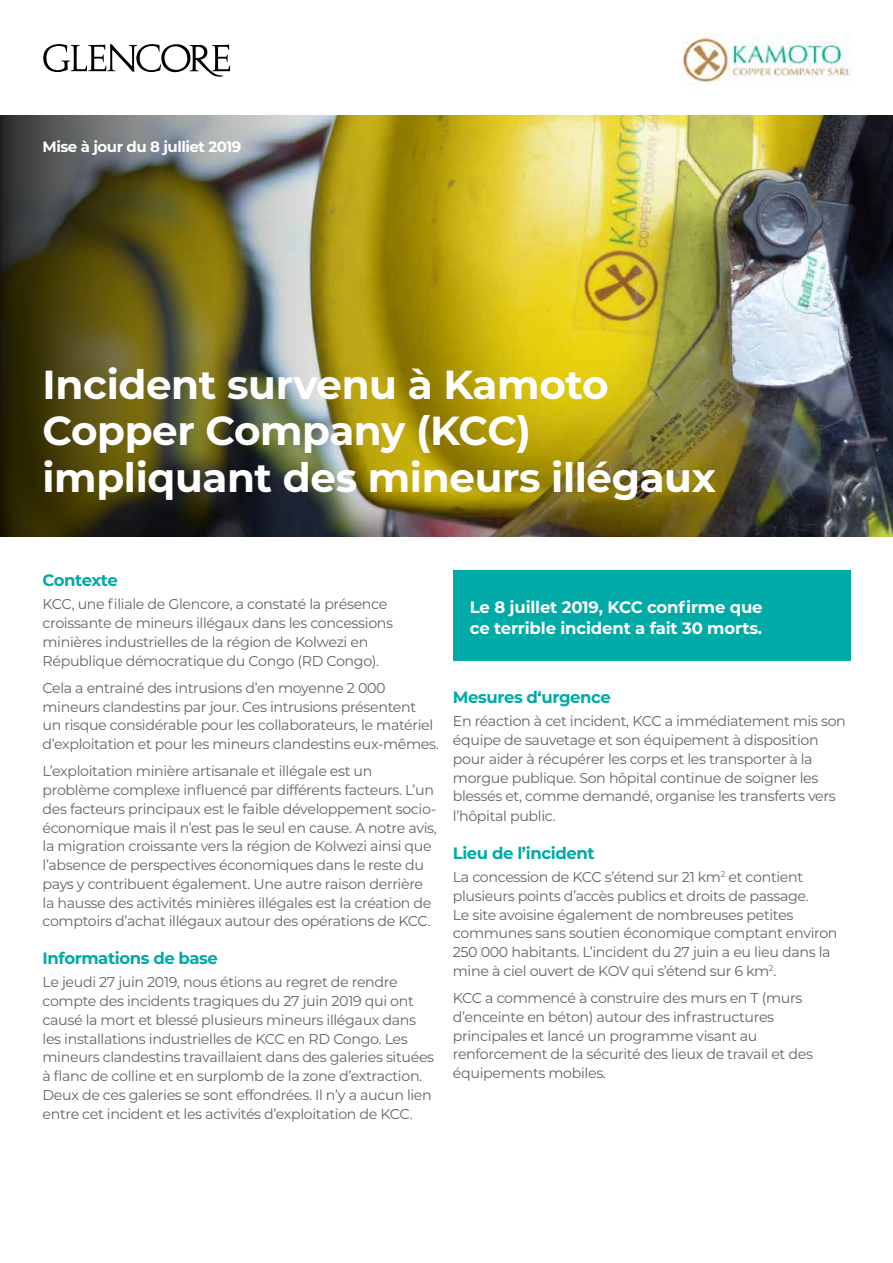
<style>
.page{position:relative;width:893px;height:1263px;background:#fff}
.page>*{position:absolute;margin:0;border:0;box-sizing:border-box;transform-origin:0 0}
.t1{font:700 40.5px/46.5px "Montserrat";letter-spacing:-.01em;color:#fff}
.t2{font:700 16.5px/21px "Montserrat";letter-spacing:-.01em;color:#fff}
.t3{font:700 16.5px "Montserrat";letter-spacing:-.025em;color:#00aaa6}
.t4{font:700 15px "Montserrat";letter-spacing:-.03em;color:#fff}
.t5{font:14.25px/18.8px "Montserrat";letter-spacing:-.025em;color:#636569}
</style>
<div class="page">
<img style="left:453px;top:116px;width:440px;height:420px">
<img style="left:0;top:116px;width:453px;height:420px">
<svg style="left:43px;top:44px;width:187px;height:33px"></svg>
<img style="left:682px;top:33px;width:171px;height:52px">
<div style="left:453px;top:570px;width:397px;height:90px;background:#00aaa6"></div>
<p class="t4" style="left:43px;top:136px;width:200px">Mise à jour du 8 julliet 2019</p>
<h1 class="t1" style="left:43px;top:359px;width:675px">Incident survenu à Kamoto<br>Copper Company (KCC) impliquant des mineurs illégaux</h1>
<p class="t3" style="left:43px;top:569px;width:77px">Contexte</p>
<p class="t5" style="left:43px;top:594px;width:352px">KCC, une filiale de Glencore, a constaté la présence croissante de mineurs illégaux dans les concessions minières industrielles de la région de Kolwezi en République démocratique du Congo (RD Congo).</p>
<p class="t5" style="left:43px;top:678px;width:398px">Cela a entrainé des intrusions d’en moyenne 2 000 mineurs clandestins par jour. Ces intrusions présentent<br>un risque considérable pour les collaborateurs, le matériel d’exploitation et pour les mineurs clandestins eux-mêmes.</p>
<p class="t5" style="left:43px;top:761px;width:396px">L’exploitation minière artisanale et illégale est un problème complexe influencé par différents facteurs. L’un des facteurs principaux est le faible développement socio&shy;économique mais il n’est pas le seul en cause. A notre avis, la migration croissante vers la région de Kolwezi ainsi que l’absence de perspectives économiques dans le reste du pays y contribuent également. Une autre raison derrière la hausse des activités minières illégales est la création de comptoirs d’achat illégaux autour des opérations de KCC.</p>
<p class="t3" style="left:43px;top:947px;width:177px">Informations de base</p>
<p class="t5" style="left:43px;top:972px;width:393px">Le jeudi 27 juin 2019, nous étions au regret de rendre compte des incidents tragiques du 27 juin 2019 qui ont causé la mort et blessé plusieurs mineurs illégaux dans les installations industrielles de KCC en RD Congo. Les mineurs clandestins travaillaient dans des galeries situées à flanc de colline et en surplomb de la zone d’extraction.<br>Deux de ces galeries se sont effondrées. Il n’y a aucun lien entre cet incident et les activités d’exploitation de KCC.</p>
<p class="t2" style="left:470px;top:596px;width:294px">Le 8 juillet 2019, KCC confirme que ce terrible incident a fait 30 morts.</p>
<p class="t3" style="left:453px;top:686px;width:160px">Mesures d‘urgence</p>
<p class="t5" style="left:453px;top:711px;width:394px">En réaction à cet incident, KCC a immédiatement mis son équipe de sauvetage et son équipement à disposition pour aider à récupérer les corps et les transporter à la morgue publique. Son hôpital continue de soigner les blessés et, comme demandé, organise les transferts vers l’hôpital public.</p>
<p class="t3" style="left:453px;top:841px;width:143px">Lieu de l’incident</p>
<p class="t5" style="left:453px;top:867px;width:386px">La concession de KCC s’étend sur 21 km<sup>2</sup> et contient plusieurs points d’accès publics et droits de passage.<br>Le site avoisine également de nombreuses petites communes sans soutien économique comptant environ 250 000 habitants. L’incident du 27 juin a eu lieu dans la mine à ciel ouvert de KOV qui s’étend sur 6 km<sup>2</sup>.</p>
<p class="t5" style="left:453px;top:988px;width:362px">KCC a commencé à construire des murs en T (murs d’enceinte en béton) autour des infrastructures principales et lancé un programme visant au renforcement de la sécurité des lieux de travail et des équipements mobiles.</p>
</div>
